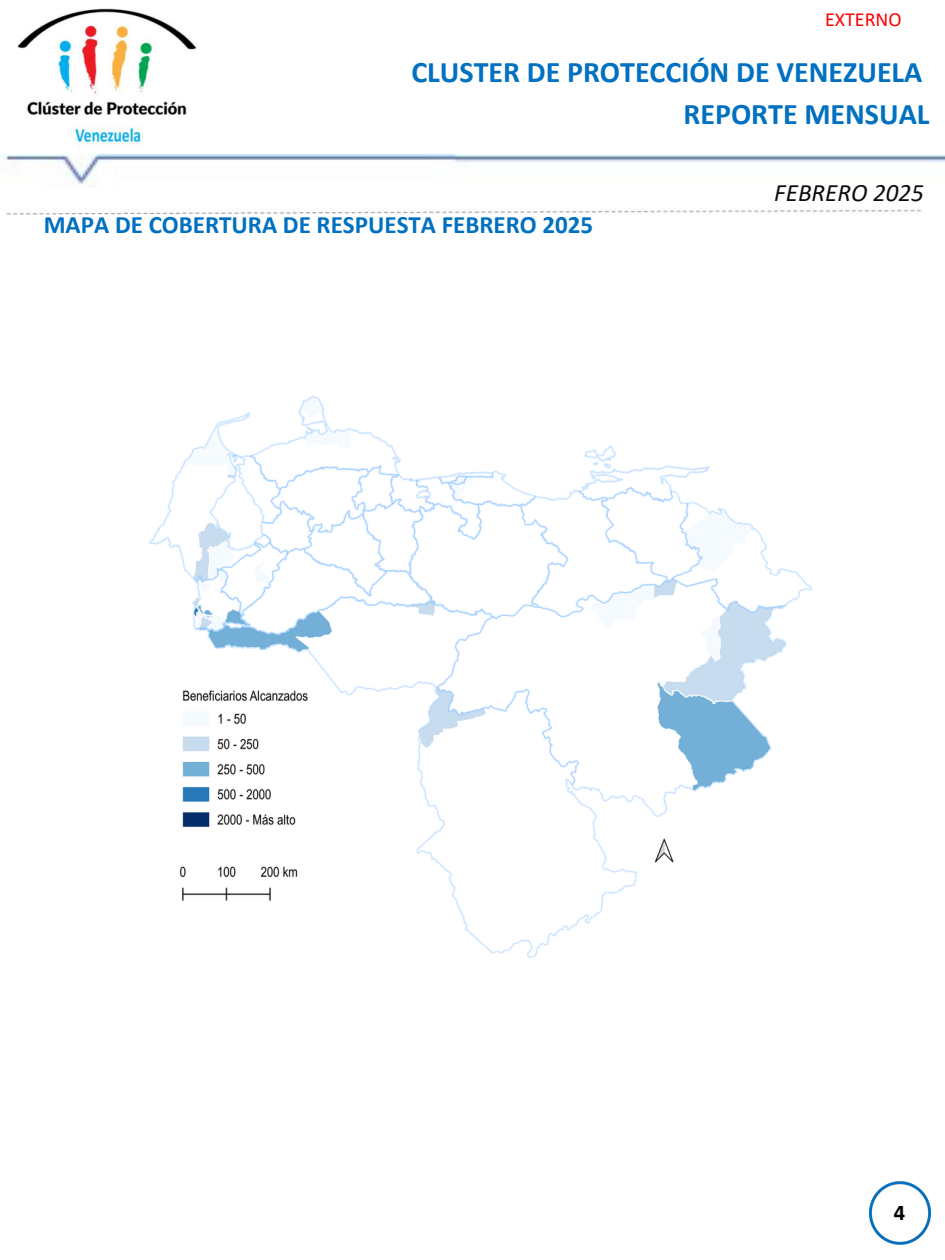
<style>
.page{position:relative;width:945px;height:1260px;background:#fff}
.page>*{position:absolute;margin:0;border:0;box-sizing:border-box;transform-origin:0 0}
.t1{font:700 30px/41.2px "Calibri";color:#0070c0;text-align:right}
.t2{font:italic 25.12px "Calibri";color:#0d0d0d}
.t3{font:700 25px "Calibri";color:#0070c0}
.t4{font:700 22.5px "Calibri";color:#000}
.t5{font:20px "Calibri";color:#f00}
</style>
<div class="page">
<img style="left:6px;top:8px;width:199px;height:147px">
<img style="left:0;top:155px;width:945px;height:32px">
<img style="left:6px;top:209px;width:915px;height:6px">
<img style="left:869px;top:1182px;width:61px;height:63px">
<img style="left:149px;top:396px;width:663px;height:563px">
<p class="t5" style="left:825px;top:11px;width:78px">EXTERNO</p>
<h3 class="t1" style="left:411px;top:54px;width:520px">CLUSTER DE PROTECCIÓN DE VENEZUELA<br>REPORTE MENSUAL</h3>
<h1 class="t3" style="left:44px;top:214px;width:551px">MAPA DE COBERTURA DE RESPUESTA FEBRERO 2025</h1>
<p class="t2" style="left:774px;top:182px;width:151px">FEBRERO 2025</p>
<p class="t4" style="left:894px;top:1204px;width:13px">4</p>
</div>
